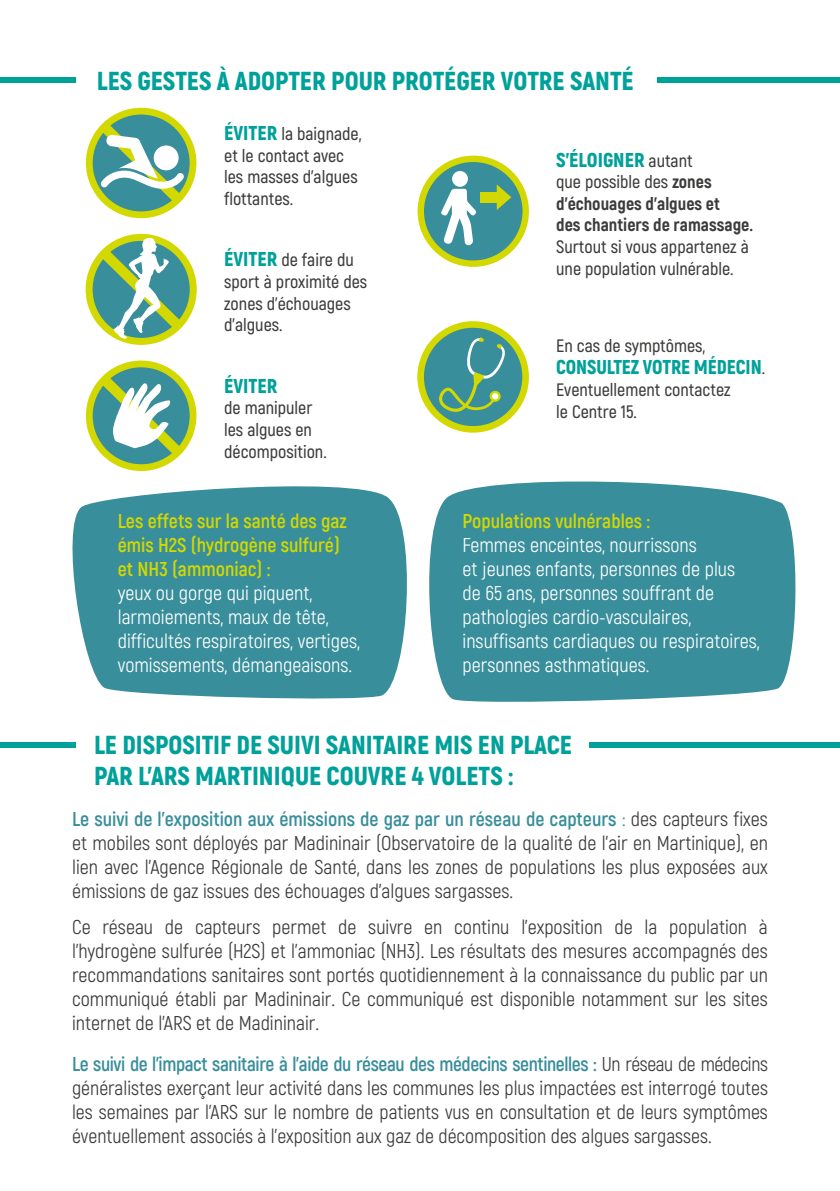
<style>
.page{position:relative;width:840px;height:1191px;background:#fff}
.page>*{position:absolute;margin:0;border:0;box-sizing:border-box;transform-origin:0 0}
.t1{font:900 26px/31.2px "Akrobat";color:#00a19a}
.t2{font:20px/24px "Akrobat";color:#3c3c3b;text-align:justify}
.t3{font:20px/24px "Akrobat";color:#fff}
.t4{font:700 20px/24px "Akrobat";color:#d3d800}
.t5{font:900 20px "Akrobat";letter-spacing:-.005em;color:#00a19a}
.t6{font:600 18px/21.6px "Akrobat";color:#3c3c3b}
.s1{font-weight:900;font-size:20px;color:#00a19a}
.s2{font-weight:600;font-size:18px;color:#3c3c3b}
.s3{font-weight:800}
.s4{font-weight:700;color:#d3d800}
.s5{font-weight:700;color:#388e9b}
.s6{color:#388e9b}
</style>
<div class="page">
<svg style="left:89px;top:111px;width:104px;height:104px"></svg>
<div style="left:86px;top:108px;width:110px;height:110px;border:7px solid #d3d800;border-radius:50%"></div>
<svg style="left:100px;top:123px;width:84px;height:80px"></svg>
<div style="left:154px;top:145px;width:24px;height:25px;background:#fff;border-radius:50%"></div>
<svg style="left:89px;top:364px;width:104px;height:103px;background:#5fa073"></svg>
<div style="left:86px;top:360px;width:110px;height:111px;border:7px solid #d3d800;border-radius:50%"></div>
<svg style="left:101px;top:376px;width:80px;height:79px"></svg>
<svg style="left:72px;top:486px;width:335px;height:213px;background:#4897a3"></svg>
<svg style="left:429px;top:481px;width:367px;height:221px;background:#4695a2"></svg>
<svg style="left:420px;top:159px;width:105px;height:105px;background:#4b9787"></svg>
<div style="left:417px;top:156px;width:111px;height:111px;border:6px solid #d3d800;border-radius:50%"></div>
<svg style="left:441px;top:189px;width:35px;height:56px"></svg>
<div style="left:452px;top:171px;width:15px;height:16px;background:#fff;border-radius:50%"></div>
<div style="left:480px;top:192px;width:21px;height:10px;background:#d3d800"></div>
<svg style="left:496px;top:184px;width:15px;height:26px"></svg>
<svg style="left:420px;top:324px;width:105px;height:105px;background:#559b7e"></svg>
<div style="left:417px;top:321px;width:111px;height:111px;border:7px solid #d3d800;border-radius:50%"></div>
<svg style="left:438px;top:337px;width:66px;height:75px;background:#539c8d"></svg>
<div style="left:0;top:78px;width:76px;height:5px;background:#00a19a"></div>
<div style="left:0;top:741px;width:76px;height:6px;background:#00a19a"></div>
<div style="left:657px;top:78px;width:182px;height:5px;background:#00a19a"></div>
<div style="left:588px;top:741px;width:251px;height:6px;background:#00a19a"></div>
<svg style="left:89px;top:237px;width:104px;height:104px"></svg>
<div style="left:86px;top:234px;width:111px;height:111px;border:7px solid #d3d800;border-radius:50%"></div>
<svg style="left:101px;top:238px;width:81px;height:101px"></svg>
<p class="t1" style="left:97px;top:65px;width:538px">LES GESTES À ADOPTER POUR PROTÉGER VOTRE SANTÉ</p>
<p class="t6" style="left:224px;top:123px;width:139px"><span class="s1">ÉVITER</span> la baignade, et le contact avec les masses d’algues flottantes.</p>
<p class="t6" style="left:224px;top:249px;width:144px"><span class="s1">ÉVITER</span> de faire du sport à proximité des zones d’échouages d’algues.</p>
<p class="t5" style="left:224px;top:373px;width:55px">ÉVITER</p>
<p class="t6" style="left:224px;top:397px;width:104px">de manipuler les algues en décomposition.</p>
<p class="t4" style="left:118px;top:509px;width:230px">Les effets sur la santé des gaz émis H2S (hydrogène sulfuré) et NH3 (ammoniac) :</p>
<p class="t3" style="left:118px;top:581px;width:196px">yeux ou gorge qui piquent,</p>
<p class="t3" style="left:118px;top:605px;width:212px">larmoiements, maux de tête,</p>
<p class="t3" style="left:118px;top:629px;width:244px">difficultés respiratoires, vertiges, vomissements, démangeaisons.</p>
<p class="t5" style="left:556px;top:147px;width:138px">S’ÉLOIGNER <span class="s2">autant</span></p>
<p class="t6" style="left:556px;top:171px;width:198px">que possible des <span class="s3">zones d’échouages d’algues et<br>des chantiers de ramassage.<br></span>Surtout si vous appartenez à une population vulnérable.</p>
<p class="t6" style="left:556px;top:335px;width:151px">En cas de symptômes,</p>
<p class="t5" style="left:556px;top:354px;width:210px">CONSULTEZ VOTRE MÉDECIN<span class="s2">.</span></p>
<p class="t6" style="left:556px;top:379px;width:176px">Eventuellement contactez le Centre 15.</p>
<p class="t3" style="left:462px;top:509px;width:298px"><span class="s4">Populations vulnérables :<br></span>Femmes enceintes, nourrissons<br>et jeunes enfants, personnes de plus<br>de 65 ans, personnes souffrant de pathologies cardio-vasculaires, insuffisants cardiaques ou respiratoires, personnes asthmatiques.</p>
<p class="t1" style="left:94px;top:729px;width:479px">LE DISPOSITIF DE SUIVI SANITAIRE MIS EN PLACE<br>PAR L’ARS MARTINIQUE COUVRE 4 VOLETS :</p>
<p class="t2" style="left:72px;top:807px;width:697px"><span class="s5">Le suivi de l’exposition aux émissions de gaz par un réseau de capteurs</span> <span class="s6">:</span> des capteurs fixes et mobiles sont déployés par Madininair (Observatoire de la qualité de l’air en Martinique), en lien avec l’Agence Régionale de Santé, dans les zones de populations les plus exposées aux émissions de gaz issues des échouages d’algues sargasses.</p>
<p class="t2" style="left:72px;top:915px;width:697px">Ce réseau de capteurs permet de suivre en continu l’exposition de la population à l’hydrogène sulfurée (H2S) et l’ammoniac (NH3). Les résultats des mesures accompagnés des recommandations sanitaires sont portés quotidiennement à la connaissance du public par un communiqué établi par Madininair. Ce communiqué est disponible notamment sur les sites internet de l’ARS et de Madininair.</p>
<p class="t2" style="left:72px;top:1052px;width:697px"><span class="s5">Le suivi de l’impact sanitaire à l’aide du réseau des médecins sentinelles :</span> Un réseau de médecins généralistes exerçant leur activité dans les communes les plus impactées est interrogé toutes les semaines par l’ARS sur le nombre de patients vus en consultation et de leurs symptômes éventuellement associés à l’exposition aux gaz de décomposition des algues sargasses.</p>
</div>
